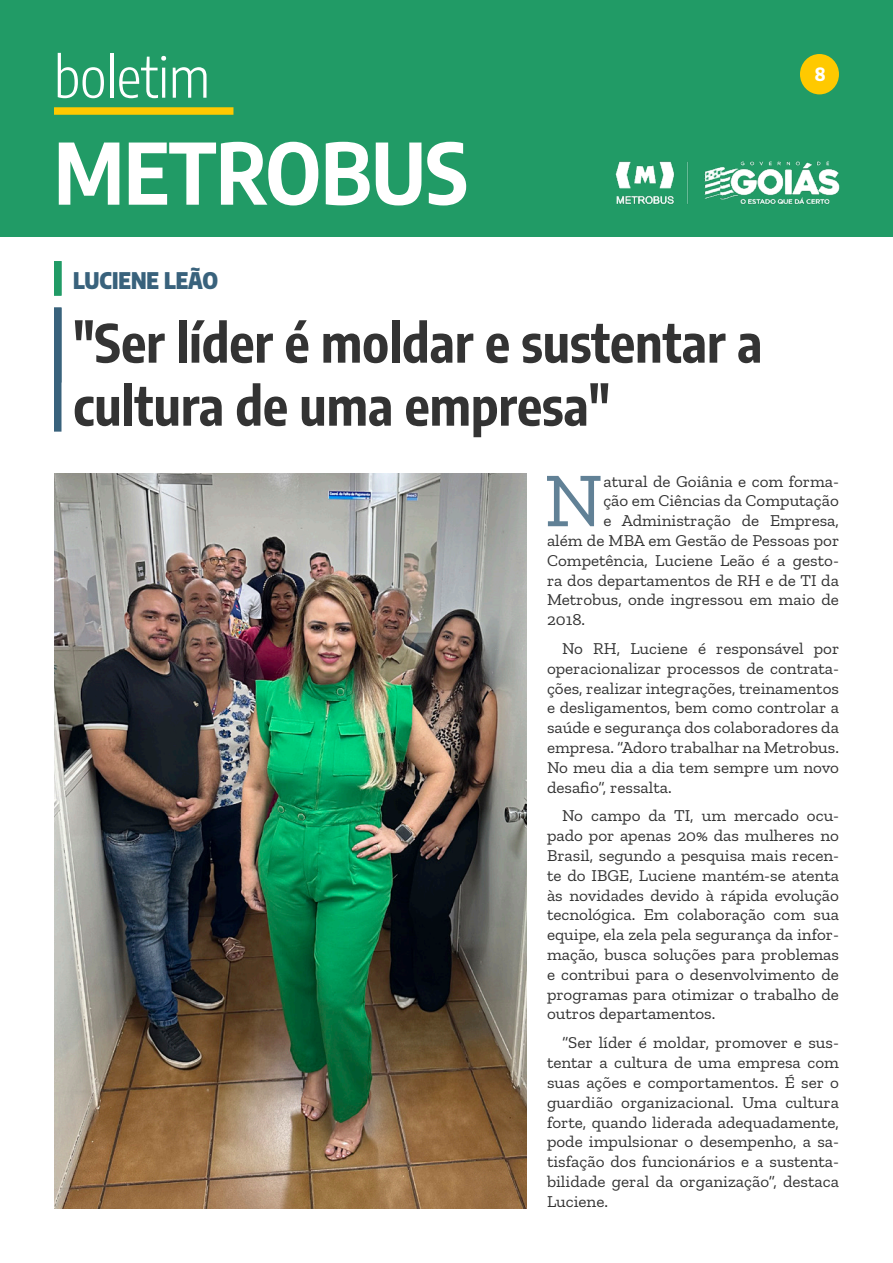
<style>
.page{position:relative;width:893px;height:1263px;background:#fff}
.page>*{position:absolute;margin:0;border:0;box-sizing:border-box;transform-origin:0 0}
.t1{font:700 84px "Encode Sans Condensed";color:#fff}
.t2{font:77.4px "Zilla Slab";color:#618196;scale:1.04 1}
.t3{font:300 55.5px "Encode Sans Condensed";color:#fff}
.t4{font:700 52.5px/63px "Encode Sans Condensed";color:#333}
.t5{font:900 22.5px "Encode Sans Condensed";color:#39627c}
.t6{font:800 18px "Encode Sans Condensed";color:#fff}
.t7{font:16.5px/19.8px "Zilla Slab";color:#333;text-align:justify;scale:1.04 1}
</style>
<div class="page">
<div style="left:0;top:0;width:893px;height:236px;background:#219b66"></div>
<div style="left:54px;top:107px;width:179px;height:8px;background:#ffc900"></div>
<img style="left:615px;top:161px;width:225px;height:44px">
<div style="left:800px;top:54px;width:39px;height:40px;background:#ffc900;border-radius:50%"></div>
<div style="left:54px;top:308px;width:8px;height:124px;background:#39627c"></div>
<div style="left:54px;top:261px;width:8px;height:35px;background:#219b66"></div>
<img style="left:54px;top:474px;width:472px;height:735px">
<p class="t3" style="left:54px;top:39px;width:157px">boletim</p>
<p class="t1" style="left:54px;top:110px;width:415px">METROBUS</p>
<p class="t5" style="left:73px;top:263px;width:147px">LUCIENE LEÃO</p>
<p class="t4" style="left:73px;top:308px;width:691px">"Ser líder é moldar e sustentar a cultura de uma empresa"</p>
<p class="t6" style="left:815px;top:60px;width:12px">8</p>
<p class="t2" style="left:544px;top:458px;width:59px">N</p>
<p class="t7" style="left:603px;top:471px;width:228px">atural de Goiânia e com forma-</p>
<p class="t7" style="left:603px;top:491px;width:228px">ção em Ciências da Computação</p>
<p class="t7" style="left:603px;top:511px;width:228px">e Administração de Empresa,</p>
<p class="t7" style="left:547px;top:531px;width:283px">além de MBA em Gestão de Pessoas por</p>
<p class="t7" style="left:547px;top:550px;width:282px">Competência, Luciene Leão é a gesto-</p>
<p class="t7" style="left:547px;top:570px;width:282px">ra dos departamentos de RH e de TI da</p>
<p class="t7" style="left:547px;top:590px;width:282px">Metrobus, onde ingressou em maio de</p>
<p class="t7" style="left:547px;top:610px;width:38px">2018.</p>
<p class="t7" style="left:547px;top:639px;width:282px;text-indent:15px">No RH, Luciene é responsável por operacionalizar processos de contrata&shy;ções, realizar integrações, treinamentos e desligamentos, bem como controlar a saúde e segurança dos colaboradores da empresa. “Adoro trabalhar na Metrobus.<br>No meu dia a dia tem sempre um novo desafio”, ressalta.</p>
<p class="t7" style="left:547px;top:806px;width:282px;text-indent:15px">No campo da TI, um mercado ocu&shy;pado por apenas 20% das mulheres no Brasil, segundo a pesquisa mais recen&shy;te do IBGE, Luciene mantém-se atenta às novidades devido à rápida evolução tecnológica. Em colaboração com sua equipe, ela zela pela segurança da infor&shy;mação, busca soluções para problemas e contribui para o desenvolvimento de programas para otimizar o trabalho de outros departamentos.</p>
<p class="t7" style="left:547px;top:1033px;width:282px;text-indent:15px">“Ser líder é moldar, promover e sus&shy;tentar a cultura de uma empresa com suas ações e comportamentos. É ser o guardião organizacional. Uma cultura forte, quando liderada adequadamente, pode impulsionar o desempenho, a sa&shy;tisfação dos funcionários e a sustenta&shy;bilidade geral da organização”, destaca Luciene.</p>
</div>
